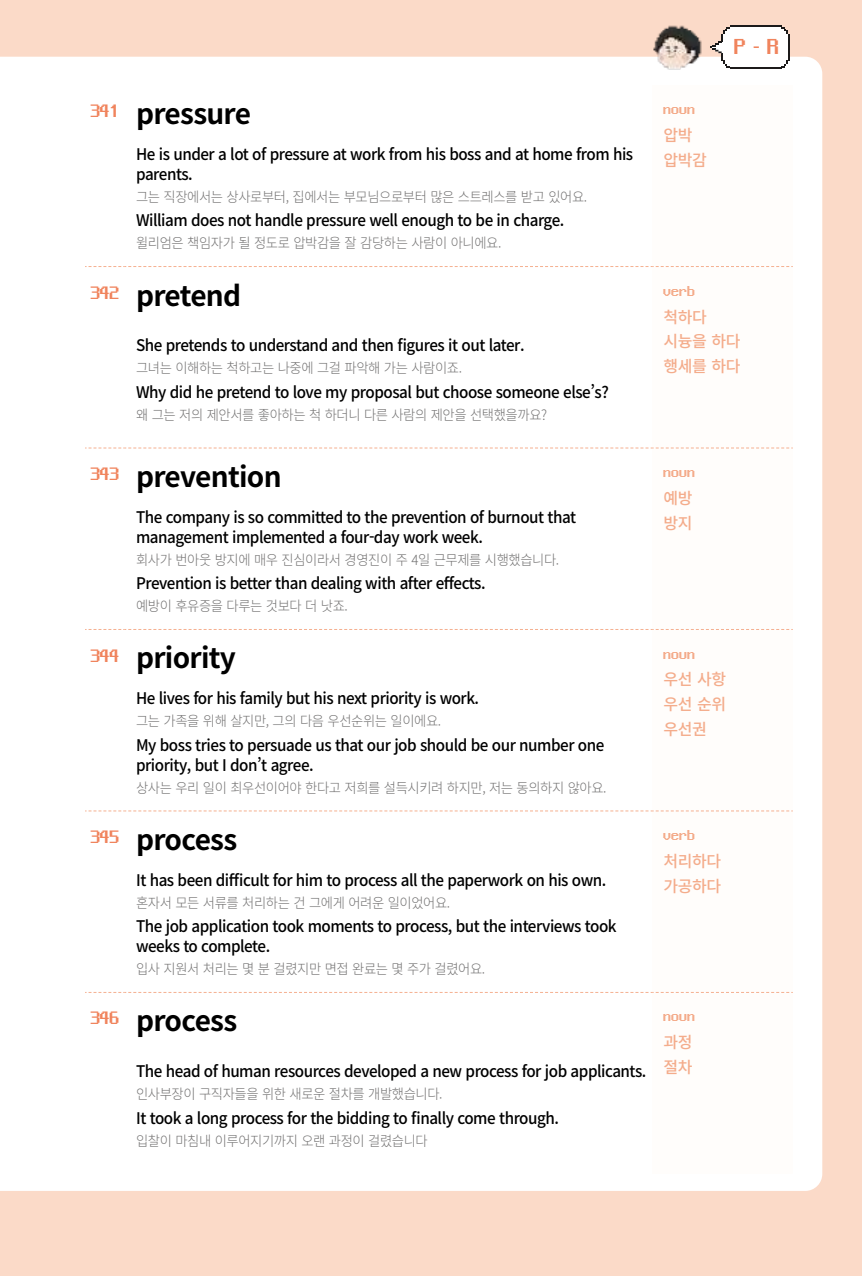
<style>
.page{position:relative;width:862px;height:1276px;background:#fbdac8}
.page>*{position:absolute;margin:0;border:0;box-sizing:border-box;transform-origin:0 0}
.t1{font:700 28px "Noto Sans CJ Kkr";letter-spacing:-.025em;color:#000}
.t2{font:24px "Neo Dunggeunmo Pro";color:#f0845d}
.t3{font:500 16px/20px "Noto Sans CJ Kkr";letter-spacing:-.03em;color:#000;scale:.95 1}
.t4{font:500 16px/24.8px "Noto Sans CJ Kkr";letter-spacing:-.025em;color:#f4ac8b}
.t5{font:16px "Neo Dunggeunmo Pro";color:#f4ac8b}
.t6{font:300 14px "Noto Sans CJ Kkr";letter-spacing:-.03em;color:#727171;scale:.95 1}
.s1{color:#f4ac8b}
</style>
<div class="page">
<div style="left:0;top:57px;width:822px;height:1134px;background:#fff"></div>
<div style="left:85px;top:85px;width:567px;height:1089px;background:#fff"></div>
<div style="left:652px;top:85px;width:141px;height:1089px;background:#fffdfb"></div>
<svg style="left:85px;top:810px;width:708px;height:1px"></svg>
<svg style="left:85px;top:992px;width:708px;height:1px"></svg>
<svg style="left:85px;top:629px;width:708px;height:1px"></svg>
<svg style="left:85px;top:266px;width:708px;height:1px"></svg>
<svg style="left:85px;top:447px;width:708px;height:1px"></svg>
<hr style="left:729px;top:67px;width:52px;height:2px;background:#1c1a1a">
<hr style="left:729px;top:26px;width:52px;height:1px;background:#1c1a1a">
<svg style="left:710px;top:27px;width:79px;height:40px;background:#f1eeed"></svg>
<img style="left:649px;top:26px;width:53px;height:43px">
<h2 class="t2" style="left:734px;top:36px;width:47px">P - R</h2>
<h1 class="t1" style="left:91px;top:98px;width:162px"><sup>341</sup> pressure</h1>
<p class="t5" style="left:663px;top:102px;width:33px">noun</p>
<p class="t4" style="left:663px;top:123px;width:31px">압박</p>
<p class="t3" style="left:136px;top:144px;width:525px">He is under a lot of pressure at work from his boss and at home from his</p>
<p class="t4" style="left:663px;top:148px;width:45px">압박감</p>
<p class="t3" style="left:136px;top:164px;width:61px">parents.</p>
<p class="t6" style="left:136px;top:189px;width:476px">그는 직장에서는 상사로부터, 집에서는 부모님으로부터 많은 스트레스를 받고 있어요.</p>
<p class="t3" style="left:136px;top:211px;width:452px">William does not handle pressure well enough to be in charge.</p>
<p class="t6" style="left:136px;top:235px;width:386px">윌리엄은 책임자가 될 정도로 압박감을 잘 감당하는 사람이 아니에요.</p>
<h1 class="t1" style="left:91px;top:279px;width:152px"><sup>342</sup> pretend</h1>
<p class="t5" style="left:663px;top:283px;width:33px">verb</p>
<p class="t4" style="left:663px;top:304px;width:78px">척하다 시늉을 하다 행세를 하다</p>
<p class="t3" style="left:136px;top:336px;width:410px">She pretends to understand and then figures it out later.</p>
<p class="t6" style="left:136px;top:360px;width:345px">그녀는 이해하는 척하고는 나중에 그걸 파악해 가는 사람이죠.</p>
<p class="t3" style="left:136px;top:382px;width:499px">Why did he pretend to love my proposal but choose someone else’s?</p>
<p class="t6" style="left:136px;top:407px;width:434px">왜 그는 저의 제안서를 좋아하는 척 하더니 다른 사람의 제안을 선택했을까요?</p>
<h1 class="t1" style="left:91px;top:461px;width:192px"><sup>343</sup> prevention</h1>
<p class="t5" style="left:663px;top:465px;width:33px">noun</p>
<p class="t4" style="left:663px;top:486px;width:31px">예방</p>
<p class="t3" style="left:136px;top:507px;width:465px">The company is so committed to the prevention of burnout that</p>
<p class="t4" style="left:663px;top:511px;width:31px">방지</p>
<p class="t3" style="left:136px;top:527px;width:366px">management implemented a four-day work week.</p>
<p class="t6" style="left:136px;top:552px;width:447px">회사가 번아웃 방지에 매우 진심이라서 경영진이 주 4일 근무제를 시행했습니다.</p>
<p class="t3" style="left:136px;top:574px;width:369px">Prevention is better than dealing with after effects.</p>
<p class="t6" style="left:136px;top:598px;width:224px">예방이 후유증을 다루는 것보다 더 낫죠.</p>
<h1 class="t1" style="left:91px;top:642px;width:147px"><sup>344</sup> priority</h1>
<p class="t5" style="left:663px;top:646px;width:33px">noun</p>
<p class="t4" style="left:663px;top:667px;width:64px;text-align:justify">우선 사항 우선 순위 우선권</p>
<p class="t3" style="left:136px;top:689px;width:363px">He lives for his family but his next priority is work.</p>
<p class="t6" style="left:136px;top:713px;width:323px">그는 가족을 위해 살지만, 그의 다음 우선순위는 일이에요.</p>
<p class="t3" style="left:136px;top:735px;width:494px">My boss tries to persuade us that our job should be our number one priority, but I don’t agree.</p>
<p class="t6" style="left:136px;top:780px;width:497px">상사는 우리 일이 최우선이어야 한다고 저희를 설득시키려 하지만, 저는 동의하지 않아요.</p>
<h1 class="t1" style="left:91px;top:824px;width:148px"><sup>345</sup> process</h1>
<p class="t5" style="left:663px;top:828px;width:33px">verb</p>
<p class="t4" style="left:663px;top:849px;width:59px">처리하다</p>
<p class="t3" style="left:136px;top:870px;width:496px">It has been difficult for him to process all the paperwork on his own.</p>
<p class="t4" style="left:663px;top:874px;width:59px">가공하다</p>
<p class="t6" style="left:136px;top:895px;width:332px">혼자서 모든 서류를 처리하는 건 그에게 어려운 일이었어요.</p>
<p class="t3" style="left:136px;top:916px;width:507px">The job application took moments to process, but the interviews took weeks to complete.</p>
<p class="t6" style="left:136px;top:961px;width:369px">입사 지원서 처리는 몇 분 걸렸지만 면접 완료는 몇 주가 걸렸어요.</p>
<h1 class="t1" style="left:91px;top:1005px;width:148px"><sup>346</sup> process</h1>
<p class="t5" style="left:663px;top:1009px;width:33px">noun</p>
<p class="t3" style="left:136px;top:1028px;width:587px;line-height:28.8px;text-align:right"><span class="s1">과정<br></span>The head of human resources developed a new process for job applicants. <sup>절차</sup></p>
<p class="t6" style="left:136px;top:1086px;width:324px">인사부장이 구직자들을 위한 새로운 절차를 개발했습니다.</p>
<p class="t3" style="left:136px;top:1108px;width:446px">It took a long process for the bidding to finally come through.</p>
<p class="t6" style="left:136px;top:1132px;width:308px">입찰이 마침내 이루어지기까지 오랜 과정이 걸렸습니다</p>
</div>
